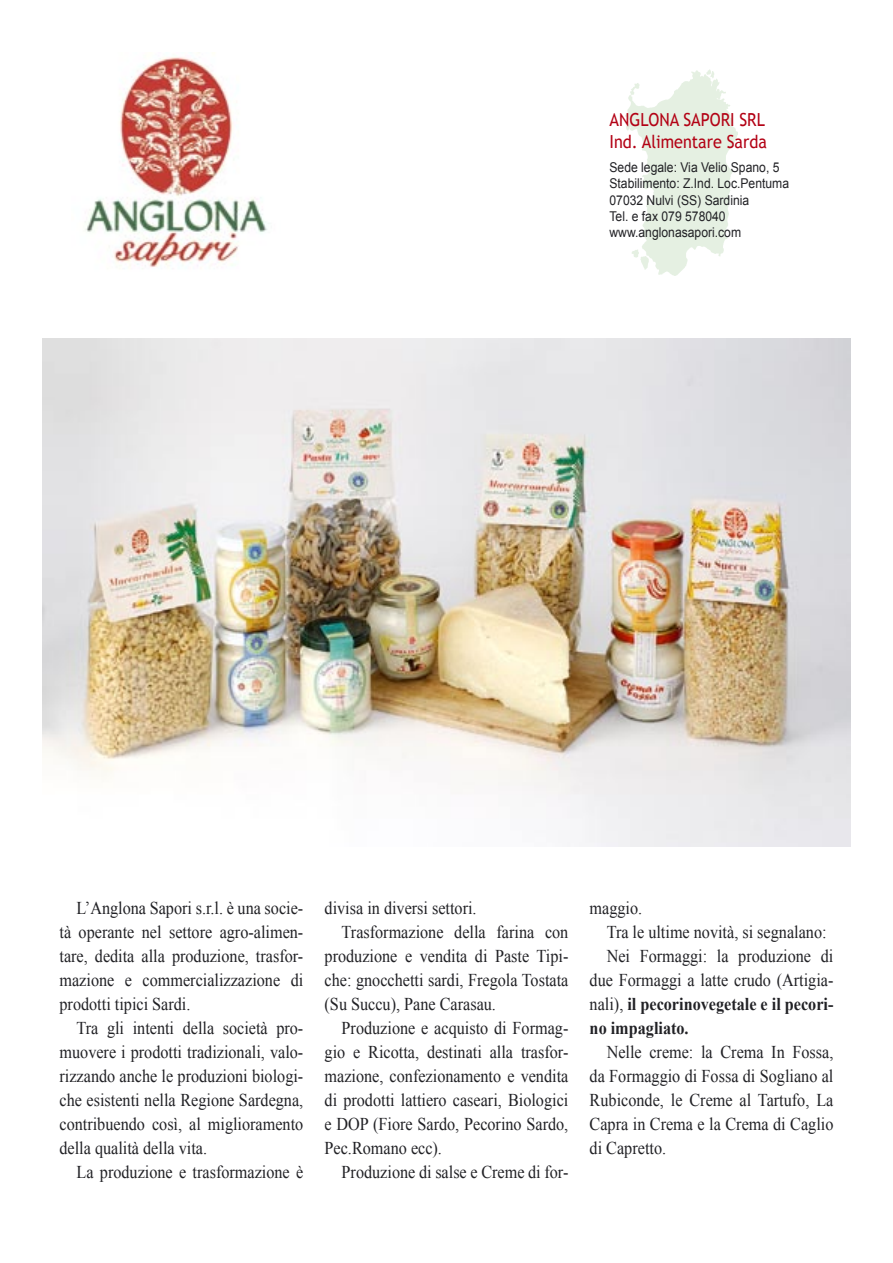
<style>
.page{position:relative;width:893px;height:1263px;background:#fff}
.page>*{position:absolute;margin:0;border:0;box-sizing:border-box;transform-origin:0 0}
.t1{font:18px/24px "Times New Roman";color:#212125;text-align:justify;scale:.9 1}
.t2{font:700 18px "Times New Roman";color:#212125;scale:.9 1}
.t3{font:18px/21.6px "Trebuchet MS";color:#b30215;scale:.9 1}
.t4{font:13.5px/16.2px "Arial";color:#212125;scale:.9 1}
.s1{font-weight:400}
</style>
<div class="page">
<img style="left:43px;top:338px;width:807px;height:508px">
<img style="left:626px;top:69px;width:111px;height:207px">
<img style="left:85px;top:57px;width:184px;height:210px">
<p class="t3" style="left:609px;top:109px;width:176px">ANGLONA SAPORI SRL<br>Ind. Alimentare Sarda</p>
<p class="t4" style="left:609px;top:160px;width:201px">Sede legale: Via Velio Spano, 5<br>Stabilimento: Z.Ind. Loc.Pentuma<br>07032 Nulvi (SS) Sardinia<br>Tel. e fax 079 578040 www.anglonasapori.com</p>
<p class="t1" style="left:60px;top:896px;width:272px;text-indent:17px">L’Anglona Sapori s.r.l. è una socie&shy;tà operante nel settore agro-alimen&shy;tare, dedita alla produzione, trasfor&shy;mazione e commercializzazione di prodotti tipici Sardi.</p>
<p class="t1" style="left:60px;top:1016px;width:272px;text-indent:17px">Tra gli intenti della società pro&shy;muovere i prodotti tradizionali, valo&shy;rizzando anche le produzioni biologi&shy;che esistenti nella Regione Sardegna, contribuendo così, al miglioramento della qualità della vita.</p>
<p class="t1" style="left:77px;top:1160px;width:253px">La produzione e trasformazione è</p>
<p class="t1" style="left:325px;top:896px;width:171px">divisa in diversi settori.</p>
<p class="t1" style="left:342px;top:920px;width:253px">Trasformazione della farina con</p>
<p class="t1" style="left:325px;top:944px;width:272px">produzione e vendita di Paste Tipi-</p>
<p class="t1" style="left:325px;top:968px;width:272px">che: gnocchetti sardi, Fregola Tostata</p>
<p class="t1" style="left:325px;top:992px;width:192px">(Su Succu), Pane Carasau.</p>
<p class="t1" style="left:342px;top:1016px;width:253px">Produzione e acquisto di Formag-</p>
<p class="t1" style="left:325px;top:1040px;width:272px">gio e Ricotta, destinati alla trasfor-</p>
<p class="t1" style="left:325px;top:1064px;width:272px">mazione, confezionamento e vendita</p>
<p class="t1" style="left:325px;top:1088px;width:272px">di prodotti lattiero caseari, Biologici</p>
<p class="t1" style="left:325px;top:1112px;width:272px">e DOP (Fiore Sardo, Pecorino Sardo,</p>
<p class="t1" style="left:325px;top:1136px;width:132px">Pec.Romano ecc).</p>
<p class="t1" style="left:342px;top:1160px;width:253px">Produzione di salse e Creme di for-</p>
<p class="t1" style="left:590px;top:896px;width:60px">maggio.</p>
<p class="t1" style="left:607px;top:920px;width:246px">Tra le ultime novità, si segnalano:</p>
<p class="t1" style="left:607px;top:944px;width:253px">Nei Formaggi: la produzione di</p>
<p class="t1" style="left:590px;top:968px;width:272px">due Formaggi a latte crudo (Artigia-</p>
<p class="t2" style="left:590px;top:991px;width:272px"><span class="s1">nali),</span> il pecorinovegetale e il pecori-</p>
<p class="t2" style="left:590px;top:1015px;width:112px">no impagliato.</p>
<p class="t1" style="left:590px;top:1040px;width:272px;text-indent:17px">Nelle creme: la Crema In Fossa, da Formaggio di Fossa di Sogliano al Rubiconde, le Creme al Tartufo, La Capra in Crema e la Crema di Caglio di Capretto.</p>
</div>
